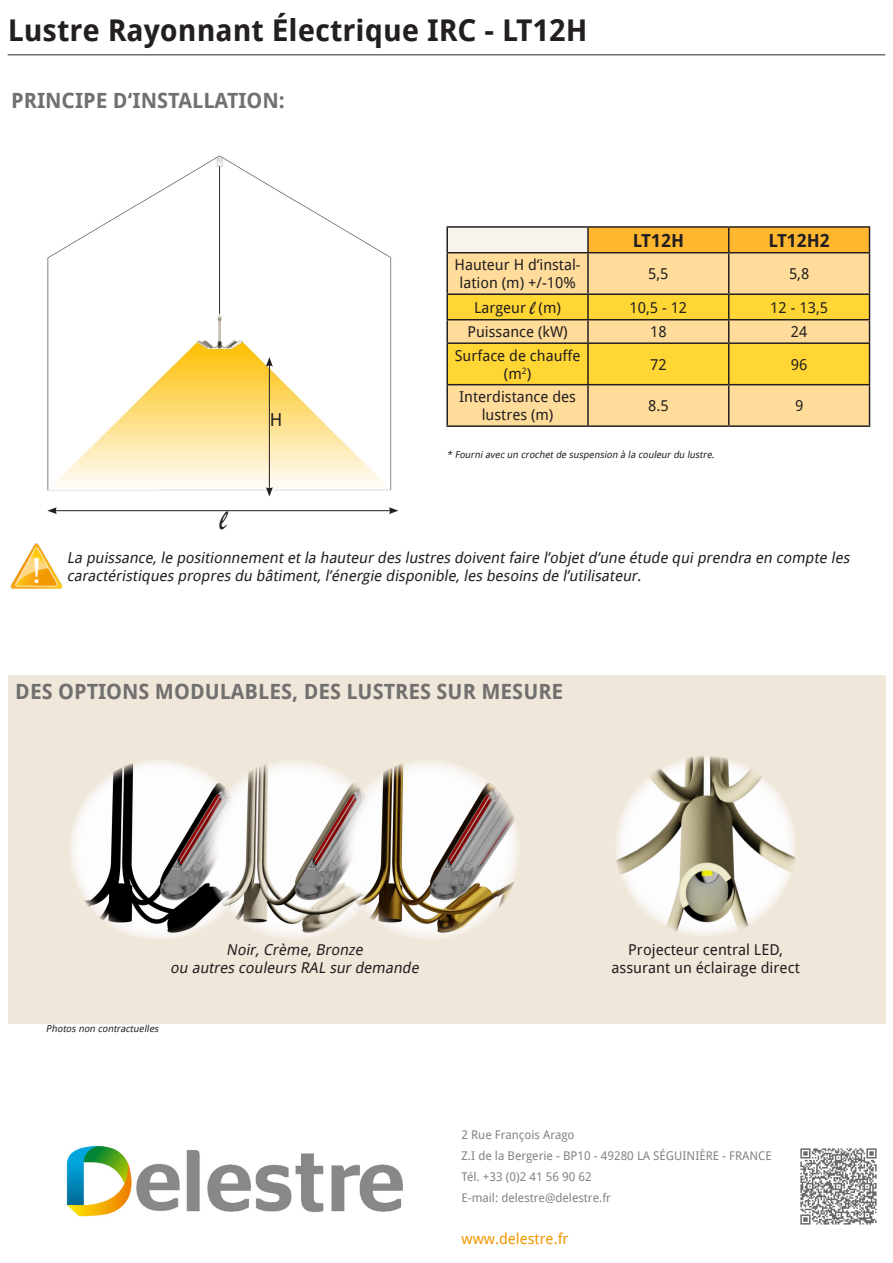
<style>
.page{position:relative;width:893px;height:1263px;background:#fff}
.page>*{position:absolute;margin:0;border:0;box-sizing:border-box;transform-origin:0 0}
.t1{font:700 30px "Droid Sans";color:#231f20}
.t2{font:30px "Brush Script";color:#231f20}
.t3{font:700 21px "Droid Sans";color:#71706f}
.t4{font:700 18px "Droid Sans";color:#231f20}
.t5{font:18px "Droid Sans";color:#231f20}
.t6{font:italic 15px "Droid Sans";color:#231f20}
.t7{font:15px "Droid Sans";color:#231f20}
.t8{font:15px "Droid Sans";color:#f39700}
.t9{font:12px "Droid Sans";color:#848383}
.t10{font:italic 9.6px "Droid Sans";color:#231f20}
.t11{font:8.7px "Droid Sans";color:#231f20}
.s1{font-family:"Brush Script";font-size:21px}
</style>
<div class="page">
<div style="left:8px;top:675px;width:877px;height:348px;background:#f0e7db"></div>
<img style="left:615px;top:756px;width:181px;height:181px;border-radius:91px">
<img style="left:69px;top:759px;width:181px;height:182px;border-radius:91px">
<img style="left:204px;top:759px;width:181px;height:182px;border-radius:91px">
<img style="left:339px;top:759px;width:181px;height:182px;border-radius:91px">
<img style="left:66px;top:1146px;width:337px;height:71px">
<img style="left:800px;top:1148px;width:77px;height:77px">
<hr style="left:8px;top:54px;width:877px;height:2px;background:#71706f">
<div style="left:447px;top:227px;width:141px;height:26px;background:#f9f3ed"></div>
<div style="left:448px;top:253px;width:421px;height:172px;background:#ffdc9a"></div>
<hr style="left:446px;top:226px;width:142px;height:2px;background:#231f20">
<hr style="left:446px;top:228px;width:2px;height:24px;background:#231f20">
<hr style="left:588px;top:226px;width:141px;height:2px;background:#231f20">
<hr style="left:587px;top:228px;width:2px;height:24px;background:#231f20">
<hr style="left:729px;top:226px;width:141px;height:2px;background:#231f20">
<div style="left:588px;top:227px;width:282px;height:25px;background:#ffb72f"></div>
<hr style="left:446px;top:252px;width:142px;height:1px;background:#231f20">
<hr style="left:446px;top:253px;width:2px;height:40px;background:#231f20">
<hr style="left:588px;top:252px;width:141px;height:1px;background:#231f20">
<hr style="left:587px;top:253px;width:2px;height:40px;background:#231f20">
<hr style="left:729px;top:252px;width:141px;height:1px;background:#231f20">
<hr style="left:728px;top:253px;width:1px;height:40px;background:#231f20">
<hr style="left:869px;top:253px;width:1px;height:40px;background:#231f20">
<hr style="left:446px;top:293px;width:142px;height:2px;background:#231f20">
<hr style="left:446px;top:295px;width:2px;height:24px;background:#231f20">
<hr style="left:588px;top:293px;width:141px;height:2px;background:#231f20">
<hr style="left:729px;top:293px;width:141px;height:2px;background:#231f20">
<hr style="left:446px;top:319px;width:142px;height:1px;background:#231f20">
<hr style="left:446px;top:320px;width:2px;height:22px;background:#231f20">
<svg style="left:447px;top:294px;width:423px;height:90px;background:#f6cf4b"></svg>
<hr style="left:446px;top:342px;width:142px;height:2px;background:#231f20">
<hr style="left:446px;top:344px;width:2px;height:40px;background:#231f20">
<hr style="left:588px;top:342px;width:141px;height:2px;background:#231f20">
<hr style="left:587px;top:344px;width:2px;height:40px;background:#231f20">
<hr style="left:729px;top:342px;width:141px;height:2px;background:#231f20">
<hr style="left:728px;top:344px;width:1px;height:40px;background:#231f20">
<hr style="left:869px;top:344px;width:1px;height:40px;background:#231f20">
<hr style="left:446px;top:384px;width:142px;height:1px;background:#231f20">
<hr style="left:446px;top:385px;width:2px;height:40px;background:#231f20">
<hr style="left:588px;top:384px;width:141px;height:1px;background:#231f20">
<hr style="left:587px;top:385px;width:2px;height:40px;background:#231f20">
<hr style="left:729px;top:384px;width:141px;height:1px;background:#231f20">
<hr style="left:728px;top:385px;width:1px;height:40px;background:#231f20">
<hr style="left:869px;top:385px;width:1px;height:40px;background:#231f20">
<hr style="left:446px;top:425px;width:142px;height:2px;background:#231f20">
<hr style="left:588px;top:425px;width:141px;height:2px;background:#231f20">
<hr style="left:729px;top:425px;width:141px;height:2px;background:#231f20">
<img style="left:47px;top:155px;width:345px;height:336px">
<hr style="left:269px;top:364px;width:1px;height:126px;background:#231f20">
<svg style="left:266px;top:357px;width:7px;height:10px"></svg>
<svg style="left:266px;top:487px;width:7px;height:10px"></svg>
<hr style="left:54px;top:510px;width:337px;height:1px;background:#231f20">
<svg style="left:389px;top:507px;width:9px;height:7px"></svg>
<svg style="left:47px;top:507px;width:10px;height:7px"></svg>
<img style="left:10px;top:543px;width:53px;height:46px">
<p class="t1" style="left:8px;top:8px;width:581px">Lustre Rayonnant Électrique IRC - LT12H</p>
<p class="t3" style="left:11px;top:85px;width:275px">PRINCIPE D‘INSTALLATION:</p>
<p class="t2" style="left:219px;top:501px;width:8px">l</p>
<p class="t5" style="left:270px;top:407px;width:14px">H</p>
<p class="t7" style="left:454px;top:254px;width:128px">Hauteur H ‘d instal-</p>
<p class="t7" style="left:460px;top:272px;width:118px">lation m( ( +/-10%</p>
<p class="t7" style="left:474px;top:297px;width:88px">Largeur m(<span class="s1">l</span> (</p>
<p class="t7" style="left:467px;top:321px;width:102px">Puissance (kW(</p>
<p class="t7" style="left:455px;top:345px;width:127px">Surface de chauffe</p>
<p class="t11" style="left:522px;top:365px;width:6px">2</p>
<p class="t7" style="left:504px;top:363px;width:29px">m( (</p>
<p class="t7" style="left:459px;top:386px;width:118px">Interdistance des</p>
<p class="t7" style="left:482px;top:404px;width:73px">lustres m( (</p>
<p class="t4" style="left:633px;top:227px;width:53px">LT12H</p>
<p class="t7" style="left:648px;top:263px;width:22px">5,5</p>
<p class="t7" style="left:629px;top:297px;width:59px">10,5 - 12</p>
<p class="t7" style="left:650px;top:321px;width:18px">18</p>
<p class="t7" style="left:650px;top:354px;width:18px">72</p>
<p class="t7" style="left:648px;top:395px;width:22px">8.5</p>
<p class="t10" style="left:447px;top:448px;width:269px">* Fourni avec un crochet de suspension laà couleur du lustre</p>
<p class="t10" style="left:712px;top:448px;width:6px">.</p>
<p class="t4" style="left:768px;top:227px;width:63px">LT12H2</p>
<p class="t7" style="left:789px;top:263px;width:22px">5,8</p>
<p class="t7" style="left:770px;top:297px;width:59px">12 - 13,5</p>
<p class="t7" style="left:791px;top:321px;width:18px">24</p>
<p class="t7" style="left:791px;top:354px;width:18px">96</p>
<p class="t7" style="left:795px;top:395px;width:10px">9</p>
<p class="t6" style="left:599px;top:547px;width:255px">une étude qui prendra en compte les</p>
<p class="t6" style="left:153px;top:547px;width:402px">le, positionnement et la hauteur des lustres doivent faire ’l</p>
<p class="t6" style="left:550px;top:547px;width:55px">objet ’d</p>
<p class="t6" style="left:67px;top:547px;width:91px">La puissance</p>
<p class="t6" style="left:67px;top:565px;width:255px">caractéristiques propres du bâtiment</p>
<p class="t6" style="left:331px;top:565px;width:130px">énergie disponible</p>
<p class="t6" style="left:317px;top:565px;width:19px">’l,</p>
<p class="t6" style="left:456px;top:565px;width:118px">, les besoins de ’l</p>
<p class="t6" style="left:569px;top:565px;width:73px">utilisateur</p>
<p class="t6" style="left:637px;top:565px;width:9px">.</p>
<p class="t3" style="left:15px;top:676px;width:550px">DES OPTIONS MODULABLES, DES LUSTRES SUR MESURE</p>
<p class="t6" style="left:256px;top:939px;width:57px">, Crème</p>
<p class="t6" style="left:226px;top:939px;width:34px">Noir</p>
<p class="t6" style="left:170px;top:957px;width:253px">ou autres couleurs RAL sur demande</p>
<p class="t6" style="left:308px;top:939px;width:60px">, Bronze</p>
<p class="t10" style="left:46px;top:1022px;width:116px">Photos non contractuelles</p>
<p class="t7" style="left:628px;top:939px;width:156px">Projecteur central LED,</p>
<p class="t7" style="left:611px;top:957px;width:190px">assurant un éclairage direct</p>
<p class="t9" style="left:461px;top:1126px;width:115px">2 Rue François Arago</p>
<p class="t9" style="left:461px;top:1147px;width:312px">I.Z de la Bergerie - BP10 - 49280 LA SÉGUINIÈRE - FRANCE</p>
<p class="t9" style="left:461px;top:1168px;width:132px">Tél. +33 2(0) 41 56 90 62</p>
<p class="t9" style="left:461px;top:1189px;width:151px">-E mail: delestre@delestre f r.</p>
<p class="t8" style="left:461px;top:1228px;width:109px">www.delestre f r.</p>
</div>
